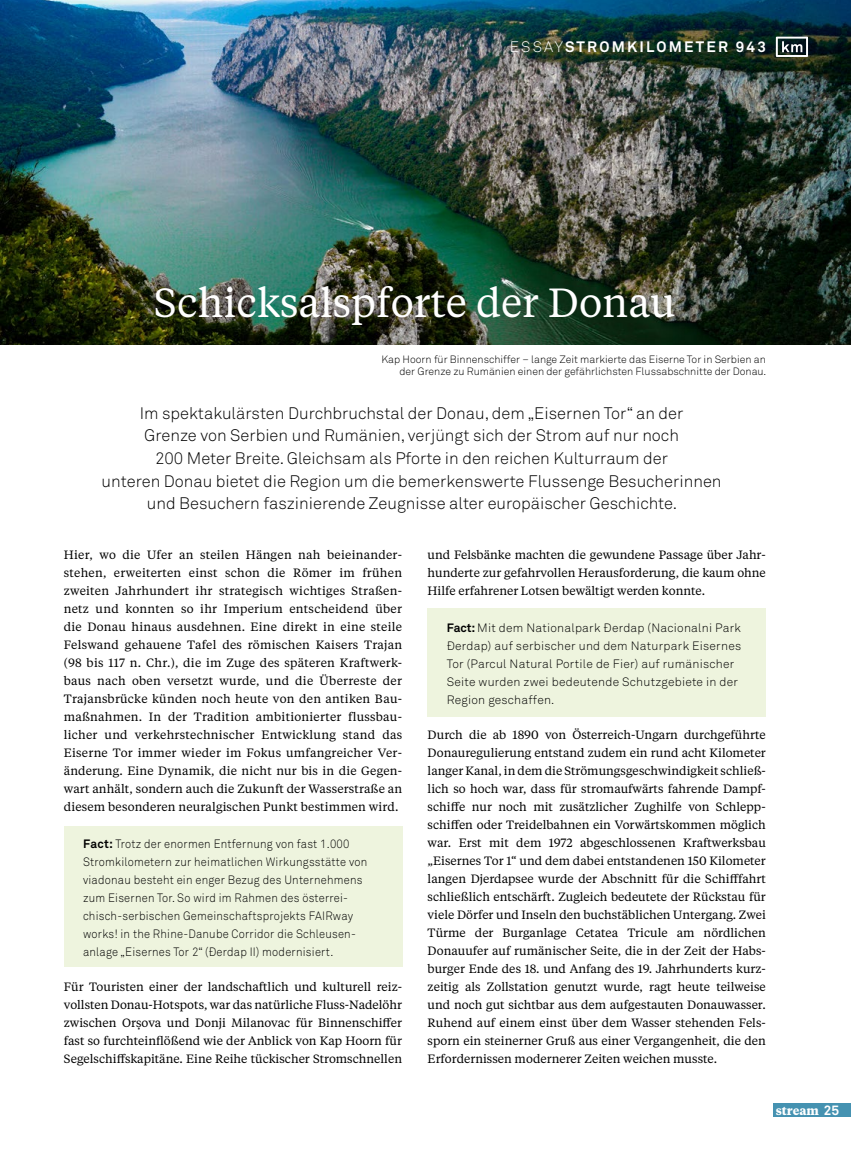
<style>
.page{position:relative;width:851px;height:1149px;background:#fff}
.page>*{position:absolute;margin:0;border:0;box-sizing:border-box;transform-origin:0 0}
.t1{font:40.5px "Tiempos Text";color:#fff}
.t2{font:300 16.5px/22.5px "Akkurat Std";color:#000;text-align:center}
.t3{font:700 15px "Akkurat Std";letter-spacing:.15em;color:#fff}
.t4{font:12px/18px "Tiempos Text";color:#000;text-align:justify}
.t5{font:300 12px/18px "Akkurat Std";letter-spacing:.02em;color:#000;scale:.93 1}
.t6{font:300 12px/18px "Akkurat Std";letter-spacing:.02em;color:#000}
.t7{font:300 10.5px/12px "Akkurat Std";color:#000;text-align:right}
.s1{font-weight:300}
.s2{font-weight:700}
</style>
<div class="page">
<img style="left:0;top:0;width:850px;height:344px">
<div style="left:64px;top:826px;width:338px;height:140px;background:#eef4de"></div>
<div style="left:427px;top:608px;width:339px;height:108px;background:#eef4de"></div>
<div style="left:773px;top:1102px;width:77px;height:14px;background:#4592b1"></div>
<svg style="left:775px;top:37px;width:32px;height:20px"></svg>
<p class="t3" style="left:509px;top:38px;width:258px"><span class="s1">ESSAY</span>STROMKILOMETER 943</p>
<h1 class="t1" style="left:154px;top:276px;width:523px">Schicksalspforte der Donau</h1>
<p class="t7" style="left:381px;top:353px;width:386px">Kap Hoorn für Binnenschiffer – lange Zeit markierte das Eiserne Tor in Serbien an der Grenze zu Rumänien einen der gefährlichsten Flussabschnitte der Donau.</p>
<p class="t2" style="left:102px;top:402px;width:621px">Im spektakulärsten Durchbruchstal der Donau, dem „Eisernen Tor“ an der<br>Grenze von Serbien und Rumänien, verjüngt sich der Strom auf nur noch<br>200 Meter Breite. Gleichsam als Pforte in den reichen Kulturraum der<br>unteren Donau bietet die Region um die bemerkenswerte Flussenge Besucherinnen und Besuchern faszinierende Zeugnisse alter europäischer Geschichte.</p>
<p class="t4" style="left:64px;top:545px;width:340px">Hier, wo die Ufer an steilen Hängen nah beieinander&shy;stehen, erweiterten einst schon die Römer im frühen zweiten Jahrhundert ihr strategisch wichtiges Straßen&shy;netz und konnten so ihr Imperium entscheidend über die Donau hinaus ausdehnen. Eine direkt in eine steile Felswand gehauene Tafel des römischen Kaisers Trajan (98 bis 117 n. Chr.), die im Zuge des späteren Kraftwerk&shy;baus nach oben versetzt wurde, und die Überreste der Trajansbrücke künden noch heute von den antiken Bau&shy;maßnahmen. In der Tradition ambitionierter flussbau&shy;licher und verkehrstechnischer Entwicklung stand das Eiserne Tor immer wieder im Fokus umfangreicher Ver&shy;änderung. Eine Dynamik, die nicht nur bis in die Gegen&shy;wart anhält, sondern auch die Zukunft der Wasserstraße an diesem besonderen neuralgischen Punkt bestimmen wird.</p>
<p class="t5" style="left:83px;top:834px;width:307px"><span class="s2">Fact:</span> Trotz der enormen Entfernung von fast 1.000<br>Stromkilometern zur heimatlichen Wirkungsstätte von viadonau besteht ein enger Bezug des Unternehmens zum Eisernen Tor. So wird im Rahmen des österrei&shy;chisch-serbischen Gemeinschaftsprojekts FAIRway works! in the Rhine-Danube Corridor die Schleusen&shy;anlage „Eisernes Tor 2“ (Đerdap II) modernisiert.</p>
<p class="t4" style="left:64px;top:977px;width:340px">Für Touristen einer der landschaftlich und kulturell reiz&shy;vollsten Donau-Hotspots, war das natürliche Fluss-Nadelöhr zwischen Orșova und Donji Milanovac für Binnenschiffer fast so furchteinflößend wie der Anblick von Kap Hoorn für Segelschiffskapitäne. Eine Reihe tückischer Stromschnellen</p>
<p class="t4" style="left:427px;top:545px;width:340px">und Felsbänke machten die gewundene Passage über Jahr&shy;hunderte zur gefahrvollen Herausforderung, die kaum ohne Hilfe erfahrener Lotsen bewältigt werden konnte.</p>
<p class="t6" style="left:446px;top:618px;width:296px"><span class="s2">Fact:</span> Mit dem Nationalpark Đerdap (Nacionalni Park Đerdap) auf serbischer und dem Naturpark Eisernes Tor (Parcul Natural Portile de Fier) auf rumänischer Seite wurden zwei bedeutende Schutzgebiete in der Region geschaffen.</p>
<p class="t4" style="left:427px;top:725px;width:340px">Durch die ab 1890 von Österreich-Ungarn durchgeführte Donauregulierung entstand zudem ein rund acht Kilometer langer Kanal, in dem die Strömungsgeschwindigkeit schließ&shy;lich so hoch war, dass für stromaufwärts fahrende Dampf&shy;schiffe nur noch mit zusätzlicher Zughilfe von Schlepp&shy;schiffen oder Treidelbahnen ein Vorwärtskommen möglich war. Erst mit dem 1972 abgeschlossenen Kraftwerksbau „Eisernes Tor 1“ und dem dabei entstandenen 150 Kilometer langen Djerdapsee wurde der Abschnitt für die Schifffahrt schließlich entschärft. Zugleich bedeutete der Rückstau für viele Dörfer und Inseln den buchstäblichen Untergang. Zwei Türme der Burganlage Cetatea Tricule am nördlichen Donauufer auf rumänischer Seite, die in der Zeit der Habs&shy;burger Ende des 18. und Anfang des 19. Jahrhunderts kurz&shy;zeitig als Zollstation genutzt wurde, ragt heute teilweise und noch gut sichtbar aus dem aufgestauten Donauwasser.<br>Ruhend auf einem einst über dem Wasser stehenden Fels&shy;sporn ein steinerner Gruß aus einer Vergangenheit, die den Erfordernissen modernerer Zeiten weichen musste.</p>
</div>
